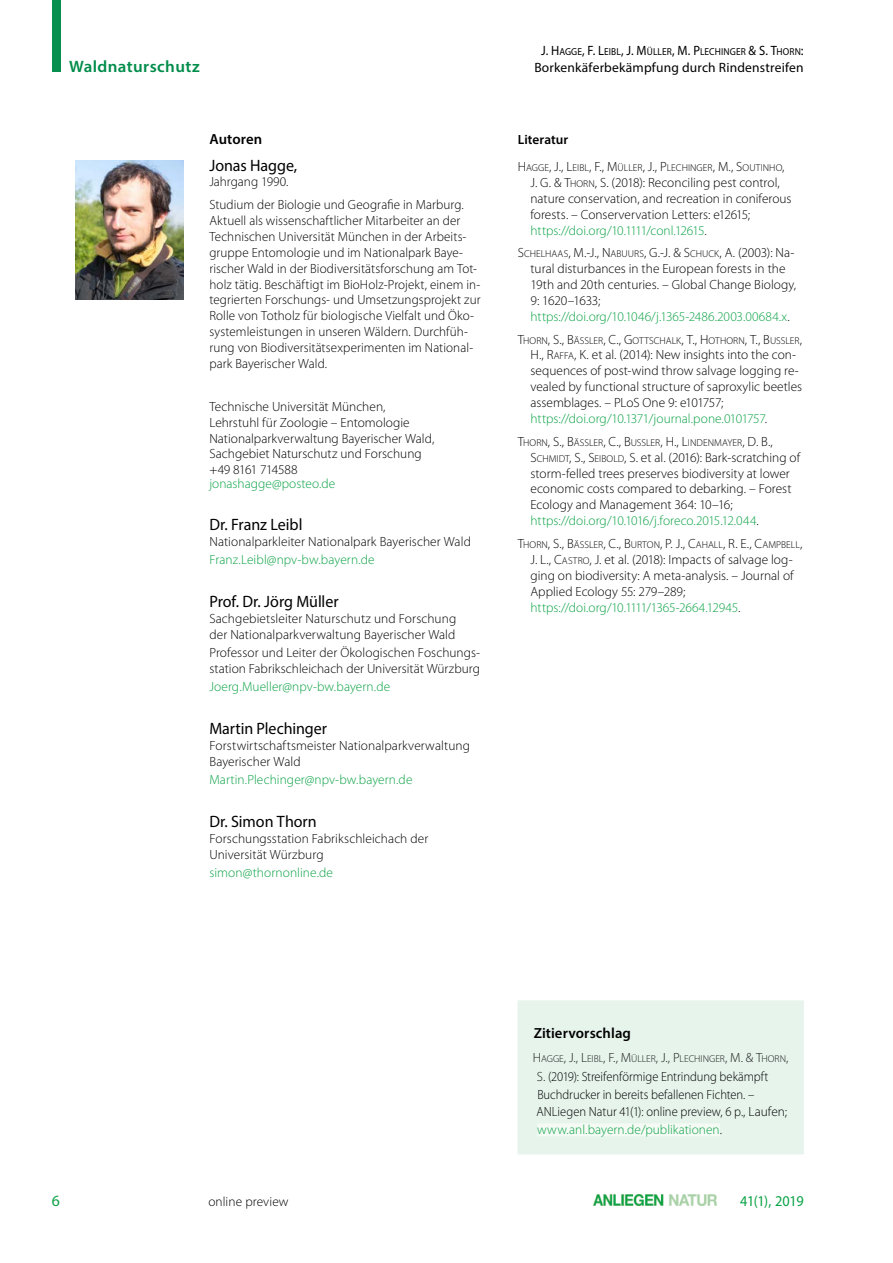
<style>
.page{position:relative;width:893px;height:1263px;background:#fff}
.page>*{position:absolute;margin:0;border:0;box-sizing:border-box;transform-origin:0 0}
.P7__Autor{font:16.5px "Myriad Pro";color:#000}
.t1{font:600 16.5px "Myriad Pro";letter-spacing:.02em;color:#008c4a}
.t2{font:15.75px "Myriad Pro";color:#0aa245}
.t3{font:15px "Myriad Pro";letter-spacing:-.025em;color:#0aa245;scale:.95 1}
.H8__Kol_Titel_4{font:600 14.7px "Myriad Pro";letter-spacing:.005em;color:#000}
.t4{font:13.5px "Myriad Pro";letter-spacing:.015em;color:#000}
.P8__GliedLit{font:300 13.35px/15.9px "Myriad Pro";color:#000}
.P7__Anschrift{font:300 13.35px/15.9px "Myriad Pro";letter-spacing:.005em;color:#000}
.P8__GliedLit-2{font:300 13.35px/17.5px "Myriad Pro";color:#000;scale:.94 1}
.P7__Anschrift-2{font:300 13.35px/14.2px "Myriad Pro";letter-spacing:.005em;color:#0aa245}
.P8__GliedLit-3{font:600 13.35px "Myriad Pro";letter-spacing:.005em;color:#000}
.t5{font:10.2px "Myriad Pro";letter-spacing:.015em;color:#000;scale:.93 1}
.P8__GliedLit-4{font:300 10.05px "Myriad Pro";letter-spacing:.005em;color:#000}
.P8__GliedLit-5{font:300 10.05px "Myriad Pro";color:#1b1b1a}
.s1{font-size:13.5px}
.s2{color:#000}
.s3{font-size:13.35px}
.s4{font-style:inherit}
.s5{font-size:10.05px}
.s6{color:#0aa245}
.s7{color:#1b1b1a}
</style>
<div class="page">
<div style="left:518px;top:1000px;width:286px;height:154px;background:#e6f4ec"></div>
<div style="left:52px;top:0;width:8px;height:72px;background:#088f4f"></div>
<div style="left:537px;top:1123px;width:183px;height:13px;background:#f5faf5"></div>
<img style="left:75px;top:160px;width:108px;height:139px">
<img style="left:593px;top:1194px;width:123px;height:12px">
<p class="t5" style="left:541px;top:45px;width:284px"><span class="s1">J.</span> <span class="s1">H</span>AGGE<span class="s1">, F.</span> <span class="s1">L</span>EIBL<span class="s1">, J.</span> <span class="s1">M</span>ÜLL ER<span class="s1">, M.</span> <span class="s1">P</span>LECHINGER <span class="s1">&amp; S.</span> <span class="s1">T</span>HORN<span class="s1">:</span></p>
<p class="t1" style="left:69px;top:56px;width:132px">Waldnaturschutz</p>
<p class="t4" style="left:534px;top:59px;width:271px">Borkenkäferbekämpfung durch Rindenstreifen</p>
<p class="H8__Kol_Titel_4" style="left:209px;top:130px;width:54px">Autoren</p>
<p class="P7__Autor" style="left:209px;top:156px;width:89px">Jonas Hagge,</p>
<p class="P8__GliedLit" style="left:209px;top:174px;width:81px">Jahrgang 1990.</p>
<p class="P7__Anschrift" style="left:209px;top:196px;width:273px">Studium der Biologie und Geografie in Marburg.<br>Aktuell als wissenschaftlicher Mitarbeiter an der Technischen Universität München in der Arbeits&shy;gruppe Entomologie und im Nationalpark Baye&shy;rischer Wald in der Biodiversitätsforschung am Tot&shy;holz tätig. Beschäftigt im BioHolz-Projekt, einem in&shy;tegrierten Forschungs- und Umsetzungsprojekt zur Rolle von Totholz für biologische Vielfalt und Öko&shy;systemleistungen in unseren Wäldern. Durchfüh&shy;rung von Biodiversitätsexperimenten im National&shy;park Bayerischer Wald.</p>
<p class="P7__Anschrift" style="left:209px;top:398px;width:178px">Technische Universität München,</p>
<p class="P7__Anschrift" style="left:209px;top:414px;width:202px">Lehrstuhl für Zoologie – Entomologie</p>
<p class="P7__Anschrift" style="left:209px;top:432px;width:226px;line-height:14.2px">Nationalparkverwaltung Bayerischer Wald,<br>Sachgebiet Naturschutz und Forschung</p>
<p class="P7__Anschrift-2" style="left:209px;top:462px;width:127px"><span class="s2">+49 8161 714588 </span>jonashagge@posteo.de</p>
<p class="P7__Autor" style="left:209px;top:514px;width:95px">Dr. Franz Leibl</p>
<p class="P7__Anschrift" style="left:209px;top:533px;width:263px">Nationalparkleiter Nationalpark Bayerischer Wald</p>
<p class="P7__Anschrift-2" style="left:209px;top:552px;width:167px">Franz.Leibl@npv-bw.bayern.de</p>
<p class="P7__Autor" style="left:209px;top:591px;width:131px">Prof. Dr. Jörg Müller</p>
<p class="P7__Anschrift" style="left:209px;top:610px;width:248px">Sachgebietsleiter Naturschutz und Forschung der Nationalparkverwaltung Bayerischer Wald</p>
<p class="P7__Anschrift" style="left:209px;top:644px;width:272px">Professor und Leiter der Ökologischen Foschungs&shy;station Fabrikschleichach der Universität Würzburg</p>
<p class="P7__Anschrift-2" style="left:209px;top:679px;width:182px">Joerg.Mueller@npv-bw.bayern.de</p>
<p class="P7__Autor" style="left:209px;top:718px;width:119px">Martin Plechinger</p>
<p class="P7__Anschrift" style="left:209px;top:737px;width:262px">Forstwirtschaftsmeister Nationalparkverwaltung<br>Bayerischer Wald</p>
<p class="P7__Anschrift-2" style="left:209px;top:772px;width:205px">Martin.Plechinger@npv-bw.bayern.de</p>
<p class="P7__Autor" style="left:209px;top:811px;width:109px">Dr. Simon Thorn</p>
<p class="P7__Anschrift" style="left:209px;top:830px;width:220px">Forschungsstation Fabrikschleichach der<br>Universität Würzburg</p>
<p class="P7__Anschrift-2" style="left:209px;top:865px;width:125px">simon@thornonline.de</p>
<p class="P8__GliedLit-3" style="left:518px;top:131px;width:52px">Literatur</p>
<p class="P8__GliedLit-4" style="left:518px;top:162px;width:268px"><span class="s3">H</span>AGGE<span class="s3">, J., L</span>EIBL<span class="s3">, F., M</span>ÜLLER<span class="s3">, J., P</span>LECHINGER<span class="s3">, M., S</span>OUTINHO<span class="s3">,</span></p>
<p class="P8__GliedLit" style="left:530px;top:174px;width:263px"><span class="s4">J. G. &amp; T</span><span class="s5">HORN</span><span class="s4">, S</span>. (2018): Reconciling pest control, nature conservation, and recreation in coniferous forests. – Conservervation Letters: e12615; <span class="s6">https://doi.org/10.1111/conl.12615</span>.</p>
<p class="P8__GliedLit" style="left:530px;top:245px;width:267px;text-indent:-13px"><span class="s4">S</span><span class="s5">CHELHAAS</span><span class="s4">, M.-J., N</span><span class="s5">ABUURS</span><span class="s4">, G.-J. &amp; S</span><span class="s5">CHUCK</span><span class="s4">, A.</span> (2003): Na&shy;tural disturbances in the European forests in the 19th and 20th centuries. – Global Change Biology, 9: 1620–1633; <span class="s6">https://doi.org/10.1046/j.1365-2486.2003.00684.x</span>.</p>
<p class="P8__GliedLit-4" style="left:518px;top:334px;width:286px"><span class="s3">T</span>HORN<span class="s3">, S., B</span>ÄSSLER<span class="s3">, C., G</span>OTTSCHALK<span class="s3">, T., H</span> OTHORN<span class="s3">, T., B</span> USSLER<span class="s3">,</span></p>
<p class="P8__GliedLit" style="left:530px;top:347px;width:273px"><span class="s4">H ., R</span><span class="s5">AFFA</span><span class="s4">, K.</span> et al. (2014): New insights into the con&shy;sequences of post-wind throw salvage logging re&shy;vealed by functional structure of saproxylic beetles assemblages. – PLoS One 9: e101757; <span class="s6">https://doi.org/10.1371/journal.pone.0101757</span>.</p>
<p class="P8__GliedLit-4" style="left:518px;top:436px;width:257px"><span class="s3">T</span>HORN<span class="s3">, S., B</span>ÄSSLER<span class="s3">, C., B</span> USSLER<span class="s3">, H ., L</span>INDENMAYER<span class="s3">, D. B.,</span></p>
<p class="P8__GliedLit" style="left:530px;top:449px;width:271px"><span class="s4">S</span><span class="s5">CHMIDT</span><span class="s4">, S., S</span><span class="s5">EIBOLD</span><span class="s4">,</span> S. et al. (2016): Bark-scratching of storm-felled trees preserves biodiversity at lower economic costs compared to debarking. – Forest Ecology and Management 364: 10–16; <span class="s6">https://doi.org/10.1016/j.foreco.2015.12.044</span>.</p>
<p class="P8__GliedLit-4" style="left:518px;top:539px;width:286px"><span class="s3">T</span>HORN<span class="s3">, S., B</span>ÄSSLER<span class="s3">, C., B</span> URTON<span class="s3">, P. J., C</span>AHALL<span class="s3">, R. E., C</span>AMPBELL<span class="s3">,</span></p>
<p class="P8__GliedLit" style="left:530px;top:551px;width:265px"><span class="s4">J. L., C</span><span class="s5">ASTRO</span><span class="s4">, J.</span> et al. (2018): Impacts of salvage log&shy;ging on biodiversity: A meta-analysis. – Journal of Applied Ecology 55: 279–289; <span class="s6">https://doi.org/10.1111/1365-2664.12945</span>.</p>
<p class="H8__Kol_Titel_4" style="left:534px;top:1024px;width:99px">Zitiervorschlag</p>
<p class="P8__GliedLit-5" style="left:533px;top:1052px;width:257px"><span class="s3">H</span>AGGE<span class="s3">, J., L</span>EIBL<span class="s3">, F., M</span>ÜLLER<span class="s3">, J., P</span>LECHINGER<span class="s3">, M. &amp; T</span>HORN<span class="s3">,</span></p>
<p class="P8__GliedLit-2" style="left:537px;top:1068px;width:268px"><span class="s7">S.</span> (2019): Streifenförmige Entrindung bekämpft Buchdrucker in bereits befallenen Fichten. – ANLiegen Natur 41(1): online preview, 6 p., Laufen; <span class="s6">www.anl.bayern.de/publikationen</span>.</p>
<p class="t2" style="left:52px;top:1191px;width:10px">6</p>
<p class="t3" style="left:740px;top:1191px;width:68px">41(1), 2019</p>
<p class="P7__Anschrift" style="left:208px;top:1193px;width:82px">online preview</p>
</div>
